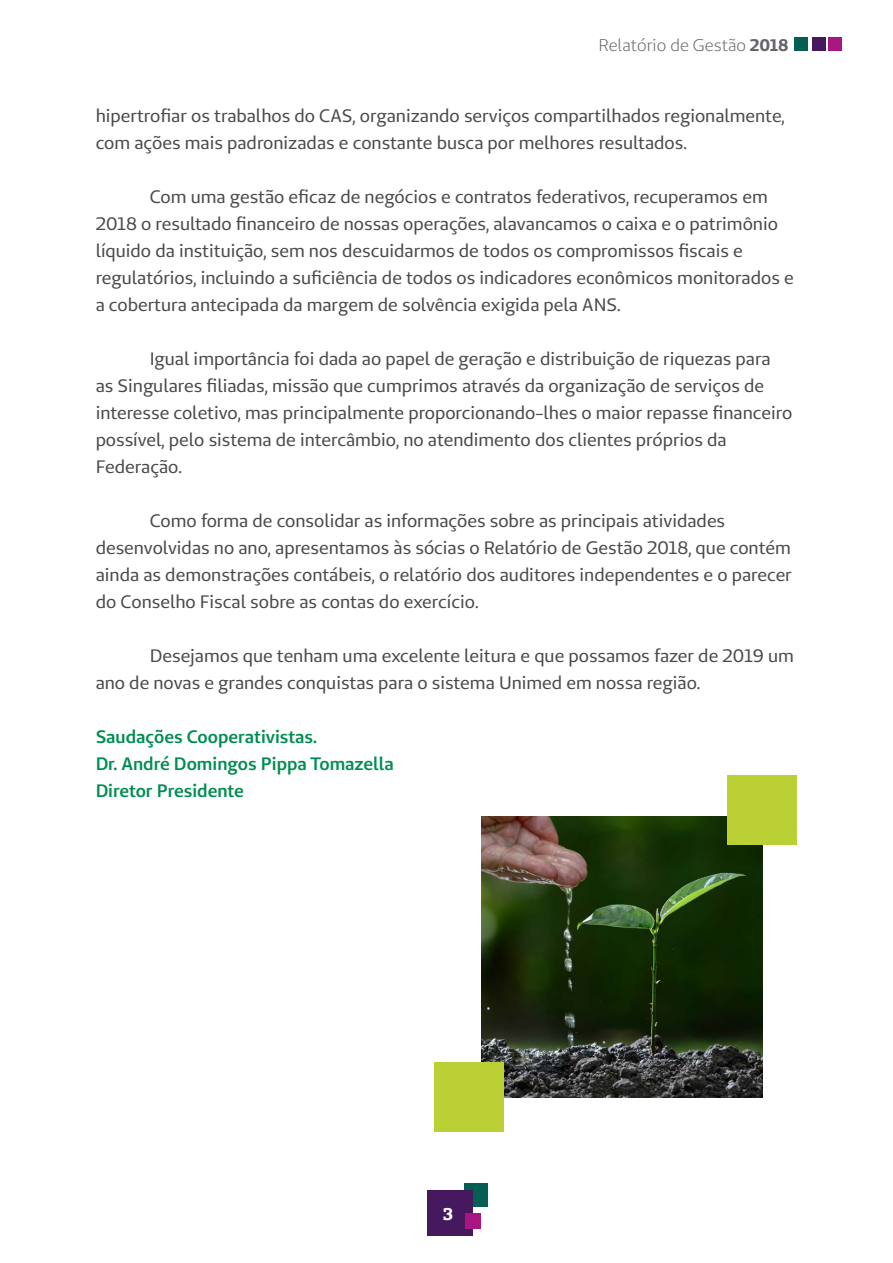
<style>
.page{position:relative;width:893px;height:1263px;background:#fff}
.page>*{position:absolute;margin:0;border:0;box-sizing:border-box;transform-origin:0 0}
.t1{font:18px/27px "Unimed Sans";color:#4a4a49}
.t2{font:600 18px/27px "Unimed Sans";color:#008d51}
.t3{font:700 16.95px "Unimed Slab";color:#fff}
.t4{font:16.8px "Unimed Sans";color:#65656c}
.s1{font-weight:700}
</style>
<div class="page">
<img style="left:481px;top:816px;width:281px;height:281px">
<div style="left:727px;top:775px;width:70px;height:70px;background:#bbd034"></div>
<div style="left:434px;top:1062px;width:70px;height:70px;background:#bbd034"></div>
<div style="left:464px;top:1183px;width:24px;height:24px;background:#035e53"></div>
<div style="left:427px;top:1190px;width:45px;height:46px;background:#46195f"></div>
<div style="left:465px;top:1213px;width:15px;height:15px;background:#a71681"></div>
<div style="left:794px;top:38px;width:13px;height:13px;background:#035e53"></div>
<div style="left:812px;top:38px;width:13px;height:13px;background:#46195f"></div>
<div style="left:829px;top:38px;width:13px;height:13px;background:#a71681"></div>
<p class="t4" style="left:599px;top:35px;width:192px">Relatório de Gestão <span class="s1">2018</span></p>
<p class="t1" style="left:96px;top:102px;width:691px">hipertrofiar os trabalhos do CAS, organizando serviços compartilhados regionalmente, com ações mais padronizadas e constante busca por melhores resultados.</p>
<p class="t1" style="left:96px;top:183px;width:699px;text-indent:54px">Com uma gestão eficaz de negócios e contratos federativos, recuperamos em 2018 o resultado financeiro de nossas operações, alavancamos o caixa e o patrimônio líquido da instituição, sem nos descuidarmos de todos os compromissos fiscais e regulatórios, incluindo a suficiência de todos os indicadores econômicos monitorados e a cobertura antecipada da margem de solvência exigida pela ANS.</p>
<p class="t1" style="left:96px;top:345px;width:698px;text-indent:54px">Igual importância foi dada ao papel de geração e distribuição de riquezas para as Singulares filiadas, missão que cumprimos através da organização de serviços de interesse coletivo, mas principalmente proporcionando-lhes o maior repasse financeiro possível, pelo sistema de intercâmbio, no atendimento dos clientes próprios da Federação.</p>
<p class="t1" style="left:96px;top:507px;width:698px;text-indent:54px">Como forma de consolidar as informações sobre as principais atividades desenvolvidas no ano, apresentamos às sócias o Relatório de Gestão 2018, que contém ainda as demonstrações contábeis, o relatório dos auditores independentes e o parecer do Conselho Fiscal sobre as contas do exercício.</p>
<p class="t1" style="left:96px;top:642px;width:700px;text-indent:54px">Desejamos que tenham uma excelente leitura e que possamos fazer de 2019 um ano de novas e grandes conquistas para o sistema Unimed em nossa região.</p>
<p class="t2" style="left:96px;top:723px;width:300px">Saudações Cooperativistas.<br>Dr. André Domingos Pippa Tomazella<br>Diretor Presidente</p>
<p class="t3" style="left:443px;top:1203px;width:11px">3</p>
</div>
